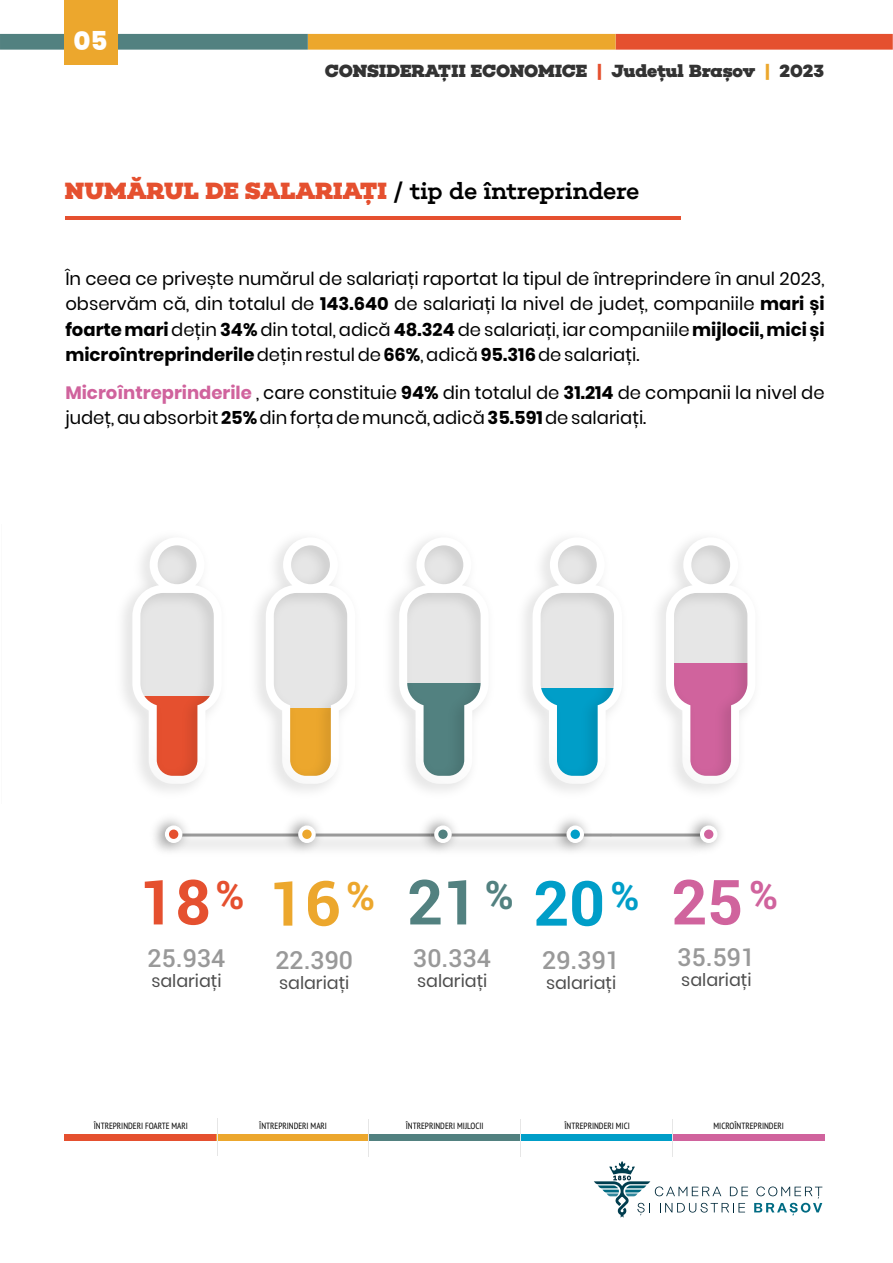
<style>
.page{position:relative;width:893px;height:1263px;background:#fff}
.page>*{position:absolute;margin:0;border:0;box-sizing:border-box;transform-origin:0 0}
.t1{font:700 62.25px "Roboto";color:#e5502f}
.t2{font:800 26.1px "Poppins";color:#fff}
.t3{font:500 24.9px "Roboto";color:#999}
.t4{font:500 24px "Choplin";letter-spacing:-.02em;color:#000}
.t5{font:18px/25.3px "Poppins";color:#000;text-align:justify}
.t6{font:800 18px "Choplin";letter-spacing:-.015em;color:#333}
.t7{font:17.55px "Poppins";color:#4d4d4d}
.t8{font:condensed 9px "PT Sans";color:#000}
.s1{color:#e5502f}
.s2{color:#eca72d}
.s3{font-weight:800;color:#e5502f}
.s4{font-weight:700}
.s5{font-weight:700;color:#d0639d}
.s6{color:#528180}
.s7{color:#009ec8}
.s8{color:#d0639d}
</style>
<div class="page">
<svg style="left:132px;top:537px;width:90px;height:247px"></svg>
<svg style="left:266px;top:537px;width:89px;height:247px"></svg>
<svg style="left:399px;top:537px;width:90px;height:247px"></svg>
<svg style="left:533px;top:537px;width:89px;height:247px"></svg>
<svg style="left:666px;top:537px;width:89px;height:247px"></svg>
<hr style="left:169px;top:833px;width:262px;height:3px;background:#999">
<hr style="left:431px;top:833px;width:180px;height:3px;background:#999">
<hr style="left:611px;top:833px;width:95px;height:3px;background:#999">
<img style="left:414px;top:819px;width:52px;height:35px">
<div style="left:434px;top:825px;width:18px;height:18px;background:#fff;border-radius:50%"></div>
<div style="left:438px;top:829px;width:10px;height:10px;background:#528180;border-radius:50%"></div>
<img style="left:152px;top:819px;width:44px;height:35px">
<div style="left:165px;top:825px;width:17px;height:18px;background:#fff;border-radius:50%"></div>
<div style="left:169px;top:829px;width:9px;height:10px;background:#e5502f;border-radius:50%"></div>
<img style="left:680px;top:819px;width:41px;height:34px">
<div style="left:700px;top:825px;width:17px;height:18px;background:#fff;border-radius:50%"></div>
<div style="left:704px;top:829px;width:9px;height:10px;background:#d0639d;border-radius:50%"></div>
<img style="left:546px;top:819px;width:52px;height:35px">
<svg style="left:566px;top:825px;width:18px;height:18px"></svg>
<div style="left:571px;top:829px;width:9px;height:10px;background:#009ec8;border-radius:50%"></div>
<img style="left:278px;top:819px;width:52px;height:35px">
<div style="left:298px;top:825px;width:18px;height:18px;background:#fff;border-radius:50%"></div>
<div style="left:302px;top:829px;width:10px;height:10px;background:#eca72d;border-radius:50%"></div>
<svg style="left:0;top:34px;width:893px;height:16px;background:#bc814b"></svg>
<div style="left:64px;top:0;width:54px;height:65px;background:#eca72d"></div>
<svg style="left:594px;top:1161px;width:154px;height:57px"></svg>
<svg style="left:754px;top:1186px;width:68px;height:29px"></svg>
<hr style="left:66px;top:217px;width:615px;height:3px;background:#e5502f">
<div style="left:65px;top:1134px;width:152px;height:7px;background:#e5502f"></div>
<div style="left:217px;top:1134px;width:152px;height:7px;background:#eca72d"></div>
<div style="left:369px;top:1134px;width:152px;height:7px;background:#528180"></div>
<div style="left:521px;top:1134px;width:152px;height:7px;background:#009ec8"></div>
<div style="left:673px;top:1134px;width:152px;height:7px;background:#d0639d"></div>
<hr style="left:217px;top:1119px;width:1px;height:37px;background:#e6e6e6">
<hr style="left:369px;top:1119px;width:1px;height:37px;background:#e6e6e6">
<hr style="left:521px;top:1119px;width:1px;height:37px;background:#e6e6e6">
<hr style="left:673px;top:1119px;width:1px;height:38px;background:#e6e6e6">
<h2 class="t2" style="left:74px;top:22px;width:36px">05</h2>
<p class="t6" style="left:325px;top:62px;width:500px">CONSIDERAȚII ECONOMICE <span class="s1">|</span> Județul Brașov <span class="s2">|</span> 2023</p>
<h3 class="t4" style="left:65px;top:180px;width:576px"><span class="s3">NUMĂRUL DE SALARIAȚI</span> / tip de întreprindere</h3>
<p class="t5" style="left:65px;top:266px;width:761px">În ceea ce privește numărul de salariați raportat la tipul de întreprindere în anul 2023, observăm că, din totalul de <span class="s4">143.640</span> de salariați la nivel de județ, companiile <span class="s4">mari și foarte mari</span> dețin <span class="s4">34%</span> din total, adică <span class="s4">48.324</span> de salariați, iar companiile<span class="s4">mijlocii, mici și microîntreprinderile</span>dețin restul de<span class="s4">66%</span>, adică <span class="s4">95.316</span> de salariați.</p>
<p class="t5" style="left:65px;top:380px;width:761px"><span class="s5">Microîntreprinderile</span> , care constituie <span class="s4">94%</span> din totalul de <span class="s4">31.214</span> de companii la nivel de județ, au absorbit <span class="s4">25%</span> din forța de muncă, adică <span class="s4">35.591</span> de salariați.</p>
<h1 class="t1" style="left:140px;top:859px;width:640px">18<sup>%</sup> <span class="s2">16</span><sup>%</sup> <span class="s6">21</span><sup>%</sup> <span class="s7">20</span><sup>%</sup> <span class="s8">25</span><sup>%</sup></h1>
<h3 class="t3" style="left:148px;top:940px;width:79px">25.934</h3>
<p class="t7" style="left:151px;top:968px;width:72px">salariați</p>
<h3 class="t3" style="left:677px;top:940px;width:79px">35.591</h3>
<p class="t7" style="left:681px;top:968px;width:72px">salariați</p>
<h3 class="t3" style="left:413px;top:940px;width:79px">30.334</h3>
<p class="t7" style="left:417px;top:968px;width:72px">salariați</p>
<h3 class="t3" style="left:275px;top:943px;width:79px">22.390</h3>
<p class="t7" style="left:279px;top:970px;width:72px">salariați</p>
<h3 class="t3" style="left:542px;top:943px;width:79px">29.391</h3>
<p class="t7" style="left:546px;top:970px;width:72px">salariați</p>
<p class="t8" style="left:94px;top:1122px;width:96px">ÎNTREPRINDERI FOARTE MARI</p>
<p class="t8" style="left:259px;top:1122px;width:69px">ÎNTREPRINDERI MARI</p>
<p class="t8" style="left:406px;top:1122px;width:79px">ÎNTREPRINDERI MIJLOCII</p>
<p class="t8" style="left:564px;top:1122px;width:67px">ÎNTREPRINDERI MICI</p>
<p class="t8" style="left:713px;top:1122px;width:72px">MICROÎNTREPRINDERI</p>
</div>
